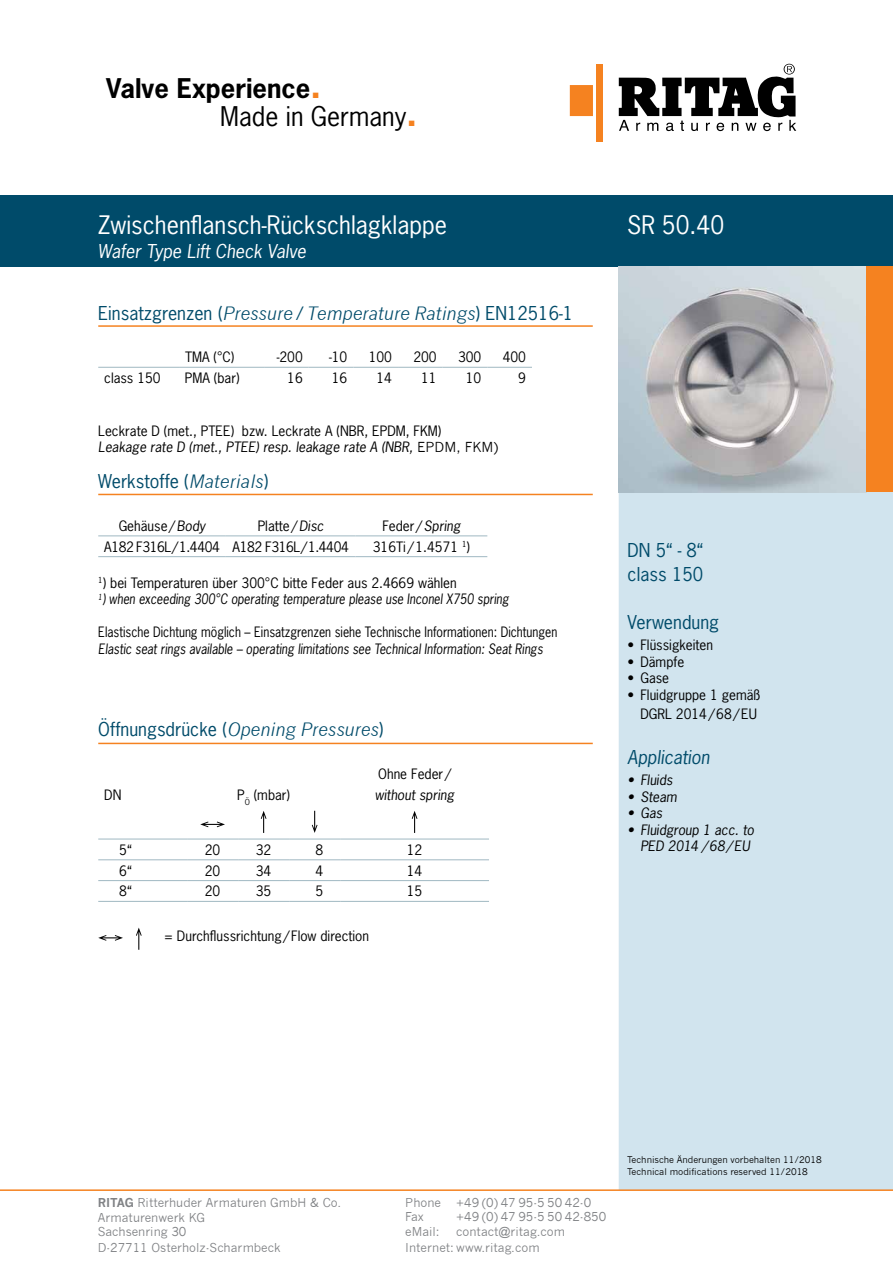
<style>
.page{position:relative;width:893px;height:1263px;background:#fff}
.page>*{position:absolute;margin:0;border:0;box-sizing:border-box;transform-origin:0 0}
.t1{font:700 25.5px/28.5px "News Gothic";color:#000}
.t2{font:24px "News Gothic LT";color:#fff}
.t3{font:18px/24px "News Gothic";color:#004b6a}
.t4{font:italic 18px "News Gothic";color:#004b6a}
.t5{font:italic 18px "News Gothic LT";color:#fff}
.t6{font:italic 18px "News Gothic";color:#004b6a}
.t7{font:13.5px/16.5px "News Gothic";color:#000}
.t8{font:italic 13.5px "News Gothic";color:#000;scale:.9 1}
.t9{font:13.5px "News Gothic";color:#000;scale:.9 1}
.t10{font:italic 13.5px/16.5px "News Gothic LT";color:#000}
.t11{font:13.5px "News Gothic";letter-spacing:-.03em;color:#000}
.t12{font:13.5px "News Gothic LT";color:#000}
.t13{font:12px/14.2px "News Gothic";color:#808285}
.t14{font:9px/12px "News Gothic";color:#000}
.s1{font-size:36px;color:#f58220}
.s2{font-weight:400}
.s3{font-style:normal}
.s4{font-style:italic}
.s5{font-style:inherit}
.s6{font-weight:700}
</style>
<div class="page">
<div style="left:619px;top:492px;width:274px;height:697px;background:#d1e4ee"></div>
<div style="left:596px;top:64px;width:7px;height:78px;background:#f58220"></div>
<div style="left:570px;top:85px;width:23px;height:31px;background:#f58220"></div>
<svg style="left:619px;top:64px;width:177px;height:67px"></svg>
<hr style="left:0;top:1189px;width:893px;height:2px;background:#f58220">
<div style="left:0;top:196px;width:893px;height:71px;background:#004b6a"></div>
<hr style="left:98px;top:367px;width:81px;height:1px;background:#a0b8c2">
<hr style="left:179px;top:367px;width:85px;height:1px;background:#a0b8c2">
<hr style="left:264px;top:367px;width:45px;height:1px;background:#a0b8c2">
<hr style="left:309px;top:367px;width:44px;height:1px;background:#a0b8c2">
<hr style="left:353px;top:367px;width:45px;height:1px;background:#a0b8c2">
<hr style="left:398px;top:367px;width:45px;height:1px;background:#a0b8c2">
<hr style="left:443px;top:367px;width:44px;height:1px;background:#a0b8c2">
<hr style="left:487px;top:367px;width:45px;height:1px;background:#a0b8c2">
<hr style="left:98px;top:535px;width:128px;height:1px;background:#a0b8c2">
<hr style="left:226px;top:535px;width:129px;height:1px;background:#a0b8c2">
<hr style="left:355px;top:535px;width:132px;height:1px;background:#a0b8c2">
<hr style="left:98px;top:556px;width:128px;height:1px;background:#a0b8c2">
<hr style="left:226px;top:556px;width:129px;height:1px;background:#a0b8c2">
<hr style="left:355px;top:556px;width:132px;height:1px;background:#a0b8c2">
<hr style="left:98px;top:839px;width:89px;height:1px;background:#a0b8c2">
<hr style="left:187px;top:839px;width:51px;height:1px;background:#a0b8c2">
<hr style="left:238px;top:839px;width:51px;height:1px;background:#a0b8c2">
<hr style="left:289px;top:839px;width:51px;height:1px;background:#a0b8c2">
<hr style="left:340px;top:839px;width:149px;height:1px;background:#a0b8c2">
<hr style="left:98px;top:859px;width:89px;height:1px;background:#a0b8c2">
<hr style="left:187px;top:859px;width:51px;height:1px;background:#a0b8c2">
<hr style="left:238px;top:859px;width:51px;height:1px;background:#a0b8c2">
<hr style="left:289px;top:859px;width:51px;height:1px;background:#a0b8c2">
<hr style="left:340px;top:859px;width:149px;height:1px;background:#a0b8c2">
<hr style="left:98px;top:880px;width:89px;height:1px;background:#a0b8c2">
<hr style="left:187px;top:880px;width:51px;height:1px;background:#a0b8c2">
<hr style="left:238px;top:880px;width:51px;height:1px;background:#a0b8c2">
<hr style="left:289px;top:880px;width:51px;height:1px;background:#a0b8c2">
<hr style="left:340px;top:880px;width:149px;height:1px;background:#a0b8c2">
<hr style="left:98px;top:901px;width:89px;height:1px;background:#a0b8c2">
<hr style="left:187px;top:901px;width:51px;height:1px;background:#a0b8c2">
<hr style="left:238px;top:901px;width:51px;height:1px;background:#a0b8c2">
<hr style="left:289px;top:901px;width:51px;height:1px;background:#a0b8c2">
<hr style="left:340px;top:901px;width:149px;height:1px;background:#a0b8c2">
<svg style="left:200px;top:821px;width:25px;height:6px"></svg>
<svg style="left:261px;top:811px;width:5px;height:22px"></svg>
<svg style="left:312px;top:811px;width:6px;height:22px"></svg>
<svg style="left:412px;top:811px;width:5px;height:22px"></svg>
<svg style="left:98px;top:935px;width:25px;height:6px"></svg>
<svg style="left:136px;top:927px;width:6px;height:23px"></svg>
<hr style="left:98px;top:325px;width:495px;height:2px;background:#f58220">
<hr style="left:98px;top:494px;width:495px;height:1px;background:#f58220">
<img style="left:619px;top:267px;width:248px;height:225px">
<div style="left:867px;top:267px;width:26px;height:225px;background:#f58220"></div>
<hr style="left:98px;top:743px;width:495px;height:1px;background:#f58220">
<h1 class="t1" style="left:220px;top:73px;width:199px;text-indent:-114px">Valve Experience<span class="s1">.<br></span><span class="s2">Made in Germany</span><span class="s1">.</span></h1>
<h2 class="t2" style="left:98px;top:209px;width:351px">Zwischenflansch-Rückschlagklappe</h2>
<h2 class="t2" style="left:627px;top:209px;width:98px">SR 50.40</h2>
<h3 class="t5" style="left:98px;top:239px;width:210px">Wafer Type Lift Check Valve</h3>
<h3 class="t4" style="left:98px;top:303px;width:476px"><span class="s3">Einsatzgrenzen (</span>Pressure/Temperature Ratings<span class="s3">) EN12516-1</span></h3>
<p class="t7" style="left:185px;top:349px;width:51px">TMA (°C)</p>
<p class="t7" style="left:277px;top:349px;width:28px">-200</p>
<p class="t7" style="left:329px;top:349px;width:20px">-10</p>
<p class="t7" style="left:369px;top:349px;width:25px">100</p>
<p class="t7" style="left:413px;top:349px;width:25px">200</p>
<p class="t7" style="left:458px;top:349px;width:25px">300</p>
<p class="t7" style="left:503px;top:349px;width:25px">400</p>
<p class="t7" style="left:104px;top:370px;width:58px">class 150</p>
<p class="t7" style="left:185px;top:370px;width:56px">PMA (bar)</p>
<p class="t7" style="left:287px;top:370px;width:17px">16</p>
<p class="t7" style="left:332px;top:370px;width:17px">16</p>
<p class="t7" style="left:376px;top:370px;width:17px">14</p>
<p class="t7" style="left:421px;top:370px;width:17px">11</p>
<p class="t7" style="left:466px;top:370px;width:17px">10</p>
<p class="t7" style="left:518px;top:370px;width:9px">9</p>
<p class="t7" style="left:98px;top:422px;width:402px">Leckrate D (met., PTEE) bzw. Leckrate A (NBR, EPDM, FKM)<br><span class="s4">Leakage rate D (met., PTEE) resp. leakage rate A (NBR,</span> <span class="s5">EPDM, FKM)</span></p>
<h3 class="t3" style="left:98px;top:469px;width:172px">Werkstoffe (<span class="s4">Materials</span>)</h3>
<p class="t7" style="left:119px;top:517px;width:88px">Gehäuse / <span class="s4">Body</span></p>
<p class="t7" style="left:258px;top:517px;width:67px">Platte / <span class="s4">Disc</span></p>
<p class="t7" style="left:382px;top:517px;width:80px">Feder / <span class="s4">Spring</span></p>
<p class="t11" style="left:104px;top:538px;width:246px">A182 F316L / 1.4404 A182 F316L / 1.4404</p>
<p class="t7" style="left:373px;top:538px;width:99px">316Ti / 1.4571 <sup>1</sup>)</p>
<p class="t7" style="left:98px;top:574px;width:360px"><sup>1</sup>) bei Temperaturen über 300°C bitte Feder aus 2.4669 wählen</p>
<p class="t8" style="left:98px;top:591px;width:458px"><sup>1</sup>) when exceeding 300°C operating temperature please use Inconel X750 spring</p>
<p class="t9" style="left:98px;top:624px;width:512px">Elastische Dichtung möglich – Einsatzgrenzen siehe Technische Informationen: Dichtungen</p>
<p class="t8" style="left:98px;top:640px;width:495px">Elastic seat rings available – operating limitations see Technical Information: Seat Rings</p>
<h3 class="t3" style="left:98px;top:717px;width:287px">Öffnungsdrücke (<span class="s4">Opening Pressures</span>)</h3>
<p class="t7" style="left:378px;top:766px;width:74px">Ohne Feder /</p>
<p class="t12" style="left:104px;top:786px;width:19px">DN</p>
<p class="t7" style="left:237px;top:787px;width:54px">P<sub>Ö</sub> (mbar)</p>
<p class="t10" style="left:375px;top:787px;width:81px">without spring</p>
<p class="t12" style="left:119px;top:841px;width:14px">5“</p>
<p class="t12" style="left:205px;top:841px;width:17px">20</p>
<p class="t12" style="left:256px;top:841px;width:17px">32</p>
<p class="t12" style="left:315px;top:841px;width:9px">8</p>
<p class="t12" style="left:407px;top:841px;width:17px">12</p>
<p class="t12" style="left:119px;top:862px;width:14px">6“</p>
<p class="t12" style="left:205px;top:862px;width:17px">20</p>
<p class="t12" style="left:256px;top:862px;width:17px">34</p>
<p class="t12" style="left:315px;top:862px;width:9px">4</p>
<p class="t12" style="left:407px;top:862px;width:17px">14</p>
<p class="t12" style="left:119px;top:883px;width:14px">8“</p>
<p class="t12" style="left:205px;top:883px;width:17px">20</p>
<p class="t12" style="left:256px;top:883px;width:17px">35</p>
<p class="t12" style="left:315px;top:883px;width:9px">5</p>
<p class="t12" style="left:407px;top:883px;width:17px">15</p>
<p class="t7" style="left:164px;top:927px;width:206px">= Durchflussrichtung/ Flow direction</p>
<h3 class="t3" style="left:628px;top:538px;width:77px">DN 5“ - 8“ class 150</h3>
<h3 class="t3" style="left:628px;top:610px;width:93px">Verwendung</h3>
<p class="t7" style="left:628px;top:637px;width:87px">• Flüssigkeiten</p>
<p class="t7" style="left:628px;top:653px;width:58px">• Dämpfe</p>
<p class="t7" style="left:628px;top:670px;width:43px">• Gase</p>
<p class="t7" style="left:628px;top:685px;width:134px;line-height:19.5px;text-align:right">• Fluidgruppe 1 gemäß<br>DGRL 2014 / 68 / EU</p>
<h3 class="t6" style="left:628px;top:746px;width:84px">Application</h3>
<p class="t10" style="left:628px;top:772px;width:47px">• Fluids</p>
<p class="t10" style="left:628px;top:788px;width:51px">• Steam</p>
<p class="t10" style="left:628px;top:805px;width:36px">• Gas</p>
<p class="t10" style="left:640px;top:821px;width:115px;text-indent:-13px">• Fluidgroup 1 acc. to<br>PED 2014 / 68 / EU</p>
<p class="t13" style="left:98px;top:1196px;width:245px"><span class="s6">RITAG</span> Ritterhuder Armaturen GmbH &amp; Co.<br>Armaturenwerk KG<br>Sachsenring 30</p>
<p class="t13" style="left:98px;top:1241px;width:184px">D-27711 Osterholz-Scharmbeck</p>
<p class="t13" style="left:405px;top:1196px;width:37px">Phone</p>
<p class="t13" style="left:456px;top:1196px;width:136px">+49 (0) 47 95-5 50 42-0</p>
<p class="t13" style="left:405px;top:1210px;width:20px">Fax</p>
<p class="t13" style="left:456px;top:1210px;width:151px">+49 (0) 47 95-5 50 42-850</p>
<p class="t13" style="left:405px;top:1224px;width:36px">eMail:</p>
<p class="t13" style="left:405px;top:1223px;width:161px;line-height:16.5px;text-indent:51px">contact@ritag.com<br>Internet: www.ritag.com</p>
<p class="t14" style="left:627px;top:1154px;width:196px">Technische Änderungen vorbehalten 11/2018<br>Technical modifications reserved 11/2018</p>
</div>
